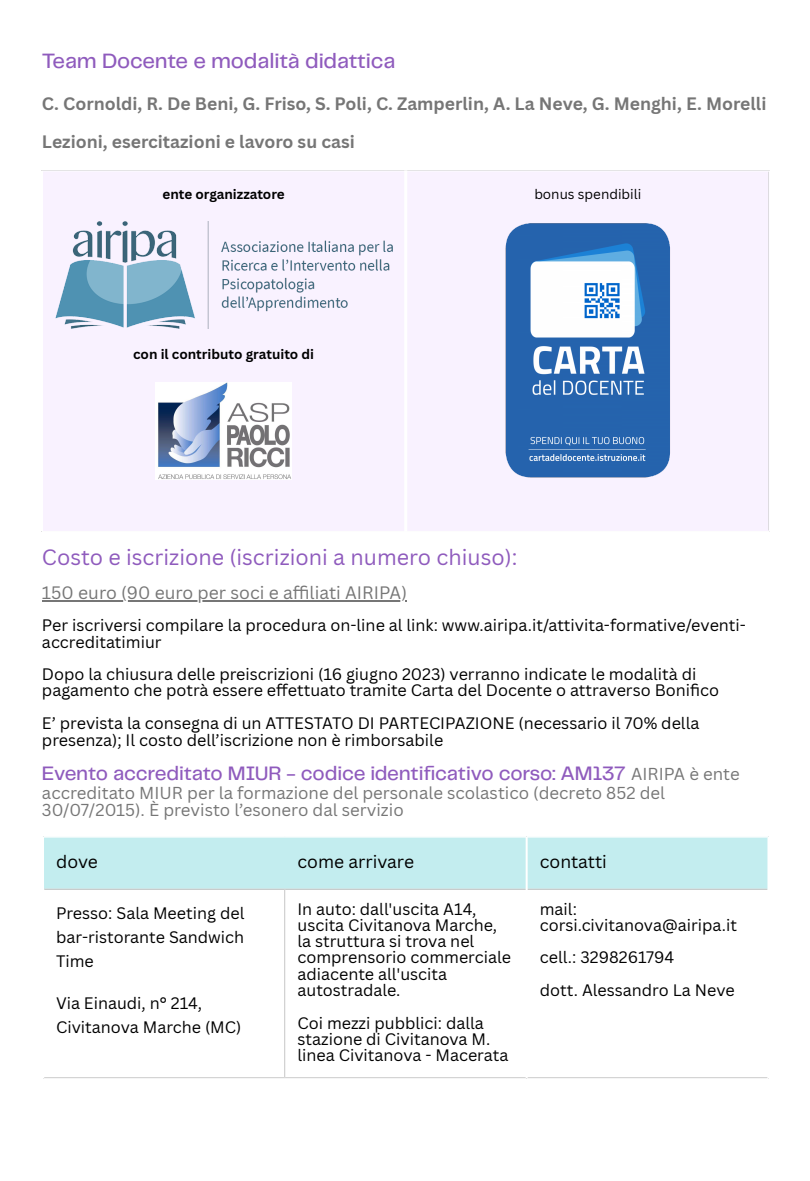
<style>
.page{position:relative;width:810px;height:1181px;background:#fff}
.page>*{position:absolute;margin:0;border:0;box-sizing:border-box;transform-origin:0 0}
.t1{font:21.6px "Canva Sans";color:#8f5bbd}
.t2{font:500 21.6px "Telegraf";letter-spacing:-.01em;color:#8f5bbd}
.t3{font:500 20.25px "Telegraf";letter-spacing:-.01em;color:#8f5bbd}
.t4{font:700 17.55px "Canva Sans";color:#767676}
.t5{font:17.55px "Canva Sans";color:#767676}
.t6{font:17.55px "Canva Sans";color:#000}
.t7{font:16.8px/17.2px "Canva Sans";color:#767676}
.t8{font:16.2px/16.2px "Canva Sans";color:#000}
.t9{font:700 13.5px "Canva Sans";color:#000}
.t10{font:13.5px "Canva Sans";color:#000}
.s1{font-family:"Canva Sans";font-weight:400;font-size:16.8px;color:#767676}
</style>
<div class="page">
<svg style="left:42px;top:600px;width:20px;height:1px"></svg>
<hr style="left:62px;top:600px;width:76px;height:1px;background:#767676">
<hr style="left:138px;top:600px;width:269px;height:1px;background:#767676">
<div style="left:43px;top:172px;width:725px;height:359px;background:#f9f2ff"></div>
<img style="left:55px;top:222px;width:338px;height:106px">
<img style="left:155px;top:383px;width:137px;height:97px">
<img style="left:503px;top:222px;width:169px;height:256px">
<hr style="left:404px;top:170px;width:3px;height:362px;background:#fff">
<div style="left:44px;top:837px;width:723px;height:51px;background:#c3edef"></div>
<hr style="left:284px;top:837px;width:1px;height:51px;background:#c3edef">
<hr style="left:284px;top:889px;width:1px;height:188px;background:#dbdbdb">
<hr style="left:44px;top:888px;width:723px;height:1px;background:#dbdbdb">
<hr style="left:44px;top:1077px;width:723px;height:1px;background:#dbdbdb">
<hr style="left:526px;top:836px;width:2px;height:242px;background:#fff">
<p class="t2" style="left:42px;top:52px;width:355px">Team Docente e modalità didattica</p>
<p class="t4" style="left:42px;top:91px;width:726px">C. Cornoldi, R. De Beni, G. Friso, S. Poli, C. Zamperlin, A. La Neve, G. Menghi, E. Morelli</p>
<p class="t4" style="left:42px;top:129px;width:314px">Lezioni, esercitazioni e lavoro su casi</p>
<p class="t9" style="left:163px;top:184px;width:124px">ente organizzatore</p>
<p class="t9" style="left:133px;top:345px;width:182px">con il contributo gratuito di</p>
<p class="t10" style="left:534px;top:184px;width:109px">bonus spendibili</p>
<p class="t1" style="left:42px;top:541px;width:477px">Costo e iscrizione (iscrizioni a numero chiuso):</p>
<p class="t5" style="left:42px;top:580px;width:367px">150 euro (90 euro per soci e affi liati AIRIPA)</p>
<p class="t8" style="left:42px;top:617px;width:705px">Per iscriversi compilare la procedura on-line al link: www.airipa.it/attivita-formative/eventi&shy;accreditatimiur</p>
<p class="t8" style="left:42px;top:665px;width:679px">Dopo la chiusura delle preiscrizioni (16 giugno 2023) verranno indicate le modalità di pagamento che potrà essere effettuato tramite Carta del Docente o attraverso Bonifi co</p>
<p class="t8" style="left:42px;top:715px;width:659px">E’ prevista la consegna di un ATTESTATO DI PARTECIPAZIONE (necessario il 70% della presenza); Il costo dell’iscrizione non è rimborsabile</p>
<p class="t3" style="left:42px;top:764px;width:699px">Evento accreditato MIUR - codice identificativo corso: AM137 <span class="s1">AIRIPA è ente</span></p>
<p class="t7" style="left:42px;top:784px;width:625px">accreditato MIUR per la formazione del personale scolastico (decreto 852 del<br>30/07/2015). È previsto l’esonero dal servizio</p>
<p class="t6" style="left:56px;top:849px;width:43px">dove</p>
<p class="t6" style="left:297px;top:849px;width:118px">come arrivare</p>
<p class="t6" style="left:540px;top:849px;width:69px">contatti</p>
<p class="t8" style="left:56px;top:900px;width:190px;line-height:24.3px;text-align:justify">Presso: Sala Meeting del bar-ristorante Sandwich Time</p>
<p class="t8" style="left:56px;top:990px;width:187px;line-height:24.3px">Via Einaudi, n° 214,<br>Civitanova Marche (MC)</p>
<p class="t8" style="left:297px;top:900px;width:215px">In auto: dall'uscita A14, uscita Civitanova Marche, la struttura si trova nel comprensorio commerciale adiacente all'uscita autostradale.</p>
<p class="t8" style="left:297px;top:1014px;width:212px">Coi mezzi pubblici: dalla stazione di Civitanova M. linea Civitanova - Macerata</p>
<p class="t8" style="left:540px;top:900px;width:199px">mail: corsi.civitanova@airipa.it</p>
<p class="t8" style="left:540px;top:948px;width:136px">cell.: 3298261794</p>
<p class="t8" style="left:540px;top:981px;width:196px">dott. Alessandro La Neve</p>
</div>
